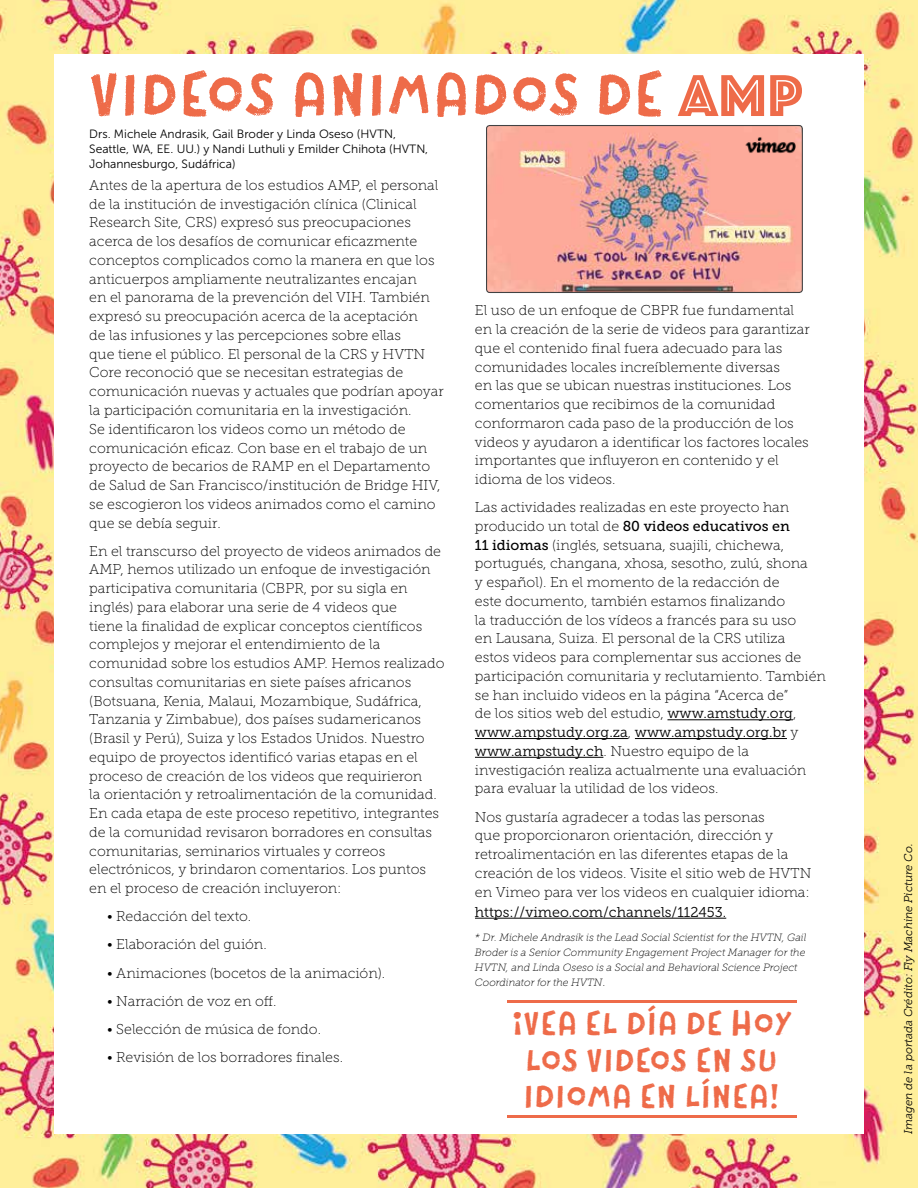
<style>
.page{position:relative;width:918px;height:1188px;background:#fff}
.page>*{position:absolute;margin:0;border:0;box-sizing:border-box;transform-origin:0 0}
.t1{font:61.2px "Canvas Text Sans";letter-spacing:.03em;color:#ee6b49}
.t2{font:33px/36.5px "Canvas Text Sans";letter-spacing:.03em;color:#ee6b49;text-align:center}
.t3{font:14.25px/18.8px "Museo Slab 100";color:#000}
.t4{font:14.25px "Museo Slab 300";color:#000}
.t5{font:14.25px "Museo Slab 500";color:#000}
.t6{font:12px/15px "Museo Sans 300";color:#000}
.t7{font:italic 11.25px "Museo Slab 300";letter-spacing:-.005em;color:#000}
.t8{font:italic 10.5px/15px "Museo Slab 100";color:#000}
.s1{font-family:"Phosphate Pro Inline"}
.s2{font-family:"Museo Slab 100"}
.s3{font-family:"Museo Slab 500"}
.s4{font-family:"Museo Slab 300"}
.s5{font-style:normal;font-size:12px}
</style>
<div class="page">
<img style="left:0;top:0;width:918px;height:1188px">
<div style="left:54px;top:54px;width:810px;height:1080px;background:#fff"></div>
<hr style="left:667px;top:719px;width:126px;height:1px;background:#000">
<hr style="left:475px;top:738px;width:153px;height:1px;background:#000">
<hr style="left:635px;top:738px;width:152px;height:1px;background:#000">
<hr style="left:475px;top:757px;width:128px;height:1px;background:#000">
<hr style="left:475px;top:918px;width:251px;height:1px;background:#000">
<img style="left:488px;top:127px;width:313px;height:164px">
<div style="left:486px;top:125px;width:317px;height:168px;border:1px solid #424243;border-radius:3px"></div>
<img style="left:745px;top:135px;width:51px;height:20px">
<hr style="left:507px;top:1000px;width:289px;height:3px;background:#ee6b49">
<hr style="left:507px;top:1115px;width:289px;height:3px;background:#ee6b49">
<h1 class="t1" style="left:89px;top:59px;width:715px">VIDEOS ANIMADOS DE <span class="s1">AMP</span></h1>
<p class="t6" style="left:89px;top:127px;width:340px">Drs. Michele Andrasik, Gail Broder y Linda Oseso (HVTN,<br>Seattle, WA, EE. UU.) y Nandi Luthuli y Emilder Chihota (HVTN,<br>Johannesburgo, Sudáfrica)</p>
<p class="t3" style="left:89px;top:176px;width:356px">Antes de la apertura de los estudios AMP, el personal de la institución de investigación clínica (Clinical Research Site, CRS) expresó sus preocupaciones acerca de los desafíos de comunicar eficazmente conceptos complicados como la manera en que los anticuerpos ampliamente neutralizantes encajan<br>en el panorama de la prevención del VIH. También expresó su preocupación acerca de la aceptación<br>de las infusiones y las percepciones sobre ellas<br>que tiene el público. El personal de la CRS y HVTN Core reconoció que se necesitan estrategias de comunicación nuevas y actuales que podrían apoyar la participación comunitaria en la investigación.<br>Se identificaron los videos como un método de comunicación eficaz. Con base en el trabajo de un proyecto de becarios de RAMP en el Departamento de Salud de San Francisco/institución de Bridge HIV, se escogieron los videos animados como el camino que se debía seguir.</p>
<p class="t3" style="left:89px;top:541px;width:357px">En el transcurso del proyecto de videos animados de AMP, hemos utilizado un enfoque de investigación participativa comunitaria (CBPR, por su sigla en inglés) para elaborar una serie de 4 videos que<br>tiene la finalidad de explicar conceptos científicos complejos y mejorar el entendimiento de la comunidad sobre los estudios AMP. Hemos realizado consultas comunitarias en siete países africanos (Botsuana, Kenia, Malaui, Mozambique, Sudáfrica, Tanzania y Zimbabue), dos países sudamericanos (Brasil y Perú), Suiza y los Estados Unidos. Nuestro equipo de proyectos identificó varias etapas en el proceso de creación de los videos que requirieron<br>la orientación y retroalimentación de la comunidad.<br>En cada etapa de este proceso repetitivo, integrantes de la comunidad revisaron borradores en consultas comunitarias, seminarios virtuales y correos electrónicos, y brindaron comentarios. Los puntos en el proceso de creación incluyeron:</p>
<p class="t3" style="left:107px;top:907px;width:146px">• Redacción del texto.</p>
<p class="t3" style="left:107px;top:935px;width:161px">• Elaboración del guión.</p>
<p class="t3" style="left:107px;top:963px;width:279px">• Animaciones (bocetos de la animación).</p>
<p class="t3" style="left:107px;top:992px;width:171px">• Narración de voz en off.</p>
<p class="t3" style="left:107px;top:1020px;width:215px">• Selección de música de fondo.</p>
<p class="t3" style="left:107px;top:1048px;width:237px">• Revisión de los borradores finales.</p>
<p class="t3" style="left:475px;top:301px;width:336px">El uso de un enfoque de CBPR fue fundamental en la creación de la serie de videos para garantizar que el contenido final fuera adecuado para las comunidades locales increíblemente diversas<br>en las que se ubican nuestras instituciones. Los comentarios que recibimos de la comunidad conformaron cada paso de la producción de los videos y ayudaron a identificar los factores locales importantes que influyeron en contenido y el idioma de los videos.</p>
<p class="t3" style="left:475px;top:498px;width:316px">Las actividades realizadas en este proyecto han</p>
<p class="t5" style="left:475px;top:518px;width:316px"><span class="s2">producido un total de</span> 80 videos educativos en</p>
<p class="t3" style="left:475px;top:536px;width:352px"><span class="s3">11 idiomas</span> (inglés, setsuana, suajili, chichewa, portugués, changana, xhosa, sesotho, zulú, shona<br>y español). En el momento de la redacción de<br>este documento, también estamos finalizando<br>la traducción de los vídeos a francés para su uso<br>en Lausana, Suiza. El personal de la CRS utiliza<br>estos videos para complementar sus acciones de participación comunitaria y reclutamiento. También se han incluido videos en la página “Acerca de”<br>de los sitios web del estudio, <span class="s4">www.amstudy.org</span>,</p>
<p class="t4" style="left:475px;top:724px;width:325px">www.ampstudy.org.za<span class="s2">,</span> www.ampstudy.org.br <span class="s2">y</span></p>
<p class="t3" style="left:475px;top:742px;width:333px"><span class="s4">www.ampstudy.ch</span>. Nuestro equipo de la investigación realiza actualmente una evaluación para evaluar la utilidad de los videos.</p>
<p class="t3" style="left:475px;top:807px;width:338px">Nos gustaría agradecer a todas las personas<br>que proporcionaron orientación, dirección y retroalimentación en las diferentes etapas de la creación de los videos. Visite el sitio web de HVTN en Vimeo para ver los videos en cualquier idioma:</p>
<p class="t4" style="left:475px;top:904px;width:253px">https://vimeo.com/channels/112453.</p>
<p class="t8" style="left:475px;top:930px;width:333px">* Dr. Michele Andrasik is the Lead Social Scientist for the HVTN, Gail Broder is a Senior Community Engagement Project Manager for the HVTN, and Linda Oseso is a Social and Behavioral Science Project Coordinator for the HVTN<span class="s5">.</span></p>
<h2 class="t2" style="left:512px;top:1006px;width:281px">¡VEA EL DÍA DE HOY<br>LOS VIDEOS EN SU<br>IDIOMA EN LÍNEA!</h2>
<p class="t7" style="left:902px;top:1134px;width:292px;rotate:-90deg">Imagen de la portada Crédito: Fly Machine Picture Co.</p>
</div>
